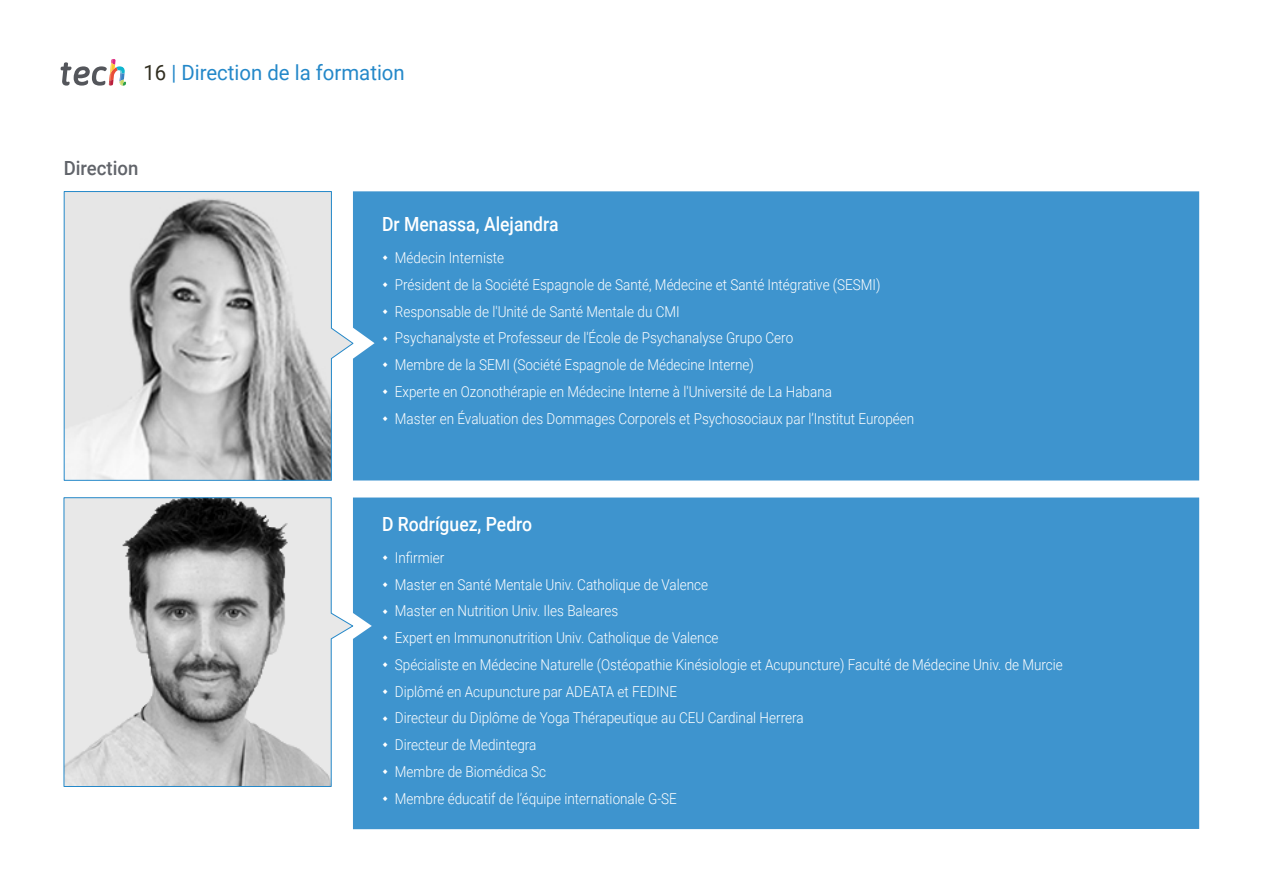
<style>
.page{position:relative;width:1263px;height:893px;background:#fff}
.page>*{position:absolute;margin:0;border:0;box-sizing:border-box;transform-origin:0 0}
.t1{font:21px "Roboto";color:#2488c9}
.t2{font:500 19.5px "Roboto";color:#fff;scale:.9 1}
.t3{font:500 19.5px "Roboto";color:#61646a;scale:.95 1}
.t4{font:300 15px/26.7px "Roboto";color:#fff;scale:.9 1}
.s1{color:#312e20}
</style>
<div class="page">
<svg style="left:61px;top:59px;width:65px;height:27px"></svg>
<div style="left:354px;top:191px;width:845px;height:289px;background:#3e94ce"></div>
<svg style="left:64px;top:191px;width:290px;height:290px;background:#c3c4c5"></svg>
<div style="left:353px;top:497px;width:846px;height:332px;background:#3e94ce"></div>
<svg style="left:64px;top:497px;width:289px;height:290px;background:#bcbdbe"></svg>
<svg style="left:383px;top:255px;width:4px;height:5px"></svg>
<svg style="left:383px;top:282px;width:4px;height:5px"></svg>
<svg style="left:383px;top:309px;width:4px;height:5px"></svg>
<svg style="left:383px;top:336px;width:4px;height:5px"></svg>
<svg style="left:383px;top:362px;width:4px;height:5px"></svg>
<svg style="left:383px;top:389px;width:4px;height:5px"></svg>
<svg style="left:383px;top:416px;width:4px;height:5px"></svg>
<svg style="left:383px;top:555px;width:4px;height:5px"></svg>
<svg style="left:383px;top:582px;width:4px;height:5px"></svg>
<svg style="left:383px;top:609px;width:4px;height:5px"></svg>
<svg style="left:383px;top:636px;width:4px;height:5px"></svg>
<svg style="left:383px;top:662px;width:4px;height:5px"></svg>
<svg style="left:383px;top:689px;width:4px;height:5px"></svg>
<svg style="left:383px;top:716px;width:4px;height:5px"></svg>
<svg style="left:383px;top:743px;width:4px;height:5px"></svg>
<svg style="left:383px;top:769px;width:4px;height:5px"></svg>
<svg style="left:383px;top:796px;width:4px;height:5px"></svg>
<h1 class="t1" style="left:144px;top:57px;width:263px"><span class="s1">16</span> | Direction de la formation</h1>
<h2 class="t3" style="left:64px;top:154px;width:80px">Direction</h2>
<h2 class="t2" style="left:382px;top:211px;width:198px">Dr Menassa, Alejandra</h2>
<p class="t4" style="left:395px;top:244px;width:579px">Médecin Interniste<br>Président de la Société Espagnole de Santé, Médecine et Santé Intégrative (SESMI)<br>Responsable de l'Unité de Santé Mentale du CMI<br>Psychanalyste et Professeur de l'École de Psychanalyse Grupo Cero<br>Membre de la SEMI (Société Espagnole de Médecine Interne)<br>Experte en Ozonothérapie en Médecine Interne à l'Université de La Habana<br>Master en Évaluation des Dommages Corporels et Psychosociaux par l’Institut Européen</p>
<h2 class="t2" style="left:382px;top:511px;width:168px">D Rodríguez, Pedro</h2>
<p class="t4" style="left:395px;top:544px;width:744px">Infirmier<br>Master en Santé Mentale Univ. Catholique de Valence<br>Master en Nutrition Univ. Iles Baleares<br>Expert en Immunonutrition Univ. Catholique de Valence<br>Spécialiste en Médecine Naturelle (Ostéopathie Kinésiologie et Acupuncture) Faculté de Médecine Univ. de Murcie Diplômé en Acupuncture par ADEATA et FEDINE<br>Directeur du Diplôme de Yoga Thérapeutique au CEU Cardinal Herrera<br>Directeur de Medintegra<br>Membre de Biomédica Sc<br>Membre éducatif de l’équipe internationale G-SE</p>
</div>
